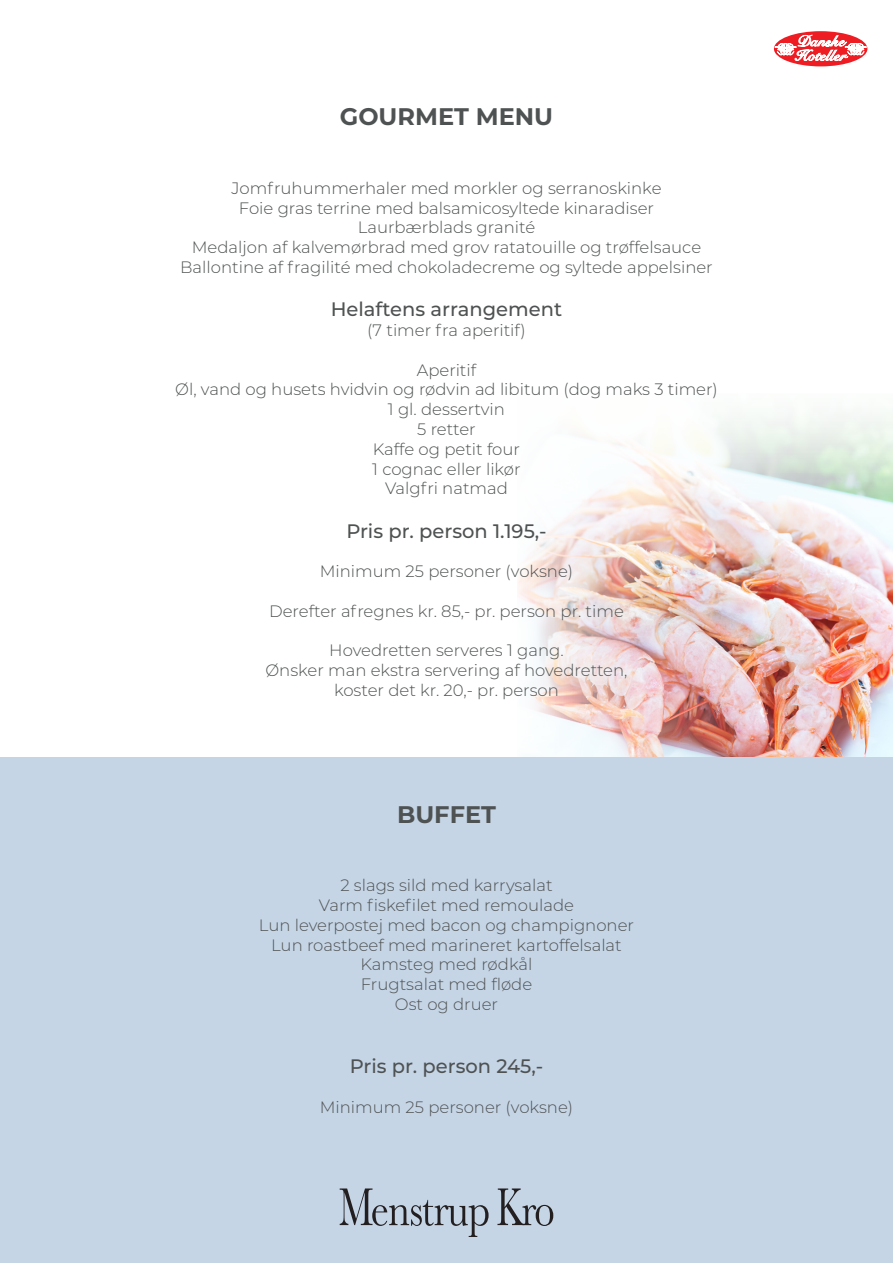
<style>
.page{position:relative;width:893px;height:1263px;background:#fff}
.page>*{position:absolute;margin:0;border:0;box-sizing:border-box;transform-origin:0 0}
.t1{font:700 24px "Montserrat";color:#4f5252}
.t2{font:500 19.5px "Montserrat";color:#4f5252}
.t3{font:300 16.5px "Montserrat";color:#4f5252}
</style>
<div class="page">
<img style="left:518px;top:564px;width:375px;height:193px">
<svg style="left:527px;top:416px;width:366px;height:148px"></svg>
<div style="left:0;top:757px;width:893px;height:506px;background:#c5d5e6"></div>
<div style="left:774px;top:31px;width:93px;height:35px;background:#ee1d23;border-radius:50%"></div>
<svg style="left:775px;top:35px;width:91px;height:26px"></svg>
<svg style="left:340px;top:1188px;width:149px;height:49px"></svg>
<svg style="left:497px;top:1188px;width:56px;height:38px"></svg>
<p class="t1" style="left:340px;top:99px;width:215px">GOURMET MENU</p>
<p class="t3" style="left:231px;top:177px;width:432px">Jomfruhummerhaler med morkler og serranoskinke</p>
<p class="t3" style="left:239px;top:196px;width:417px">Foie gras terrine med balsamicosyltede kinaradiser</p>
<p class="t3" style="left:358px;top:216px;width:179px">Laurbærblads granité</p>
<p class="t3" style="left:192px;top:236px;width:511px">Medaljon af kalvemørbrad med grov ratatouille og trøffelsauce</p>
<p class="t3" style="left:180px;top:256px;width:534px">Ballontine af fragilité med chokoladecreme og syltede appelsiner</p>
<p class="t2" style="left:331px;top:296px;width:233px">Helaftens arrangement</p>
<p class="t3" style="left:367px;top:319px;width:160px">(7 timer fra aperitif)</p>
<p class="t3" style="left:417px;top:358px;width:61px">Aperitif</p>
<p class="t3" style="left:175px;top:378px;width:544px">Øl, vand og husets hvidvin og rødvin ad libitum (dog maks 3 timer)</p>
<p class="t3" style="left:388px;top:398px;width:119px">1 gl. dessertvin</p>
<p class="t3" style="left:417px;top:418px;width:60px">5 retter</p>
<p class="t3" style="left:373px;top:438px;width:149px">Kaffe og petit four</p>
<p class="t3" style="left:372px;top:457px;width:150px">1 cognac eller likør</p>
<p class="t3" style="left:385px;top:477px;width:124px">Valgfri natmad</p>
<p class="t2" style="left:346px;top:517px;width:202px">Pris pr. person 1.195,-</p>
<p class="t3" style="left:320px;top:560px;width:255px">Minimum 25 personer (voksne)</p>
<p class="t3" style="left:269px;top:600px;width:356px">Derefter afregnes kr. 85,- pr. person pr. time</p>
<p class="t3" style="left:329px;top:639px;width:236px">Hovedretten serveres 1 gang.</p>
<p class="t3" style="left:265px;top:659px;width:364px">Ønsker man ekstra servering af hovedretten,</p>
<p class="t3" style="left:334px;top:679px;width:226px">koster det kr. 20,- pr. person</p>
<p class="t1" style="left:397px;top:797px;width:100px">BUFFET</p>
<p class="t3" style="left:340px;top:874px;width:214px">2 slags sild med karrysalat</p>
<p class="t3" style="left:319px;top:894px;width:257px">Varm fiskefilet med remoulade</p>
<p class="t3" style="left:259px;top:914px;width:377px">Lun leverpostej med bacon og champignoner</p>
<p class="t3" style="left:271px;top:933px;width:352px">Lun roastbeef med marineret kartoffelsalat</p>
<p class="t3" style="left:360px;top:953px;width:173px">Kamsteg med rødkål</p>
<p class="t3" style="left:361px;top:973px;width:173px">Frugtsalat med fløde</p>
<p class="t3" style="left:395px;top:993px;width:105px">Ost og druer</p>
<p class="t2" style="left:350px;top:1052px;width:195px">Pris pr. person 245,-</p>
<p class="t3" style="left:320px;top:1095px;width:255px">Minimum 25 personer (voksne)</p>
</div>
